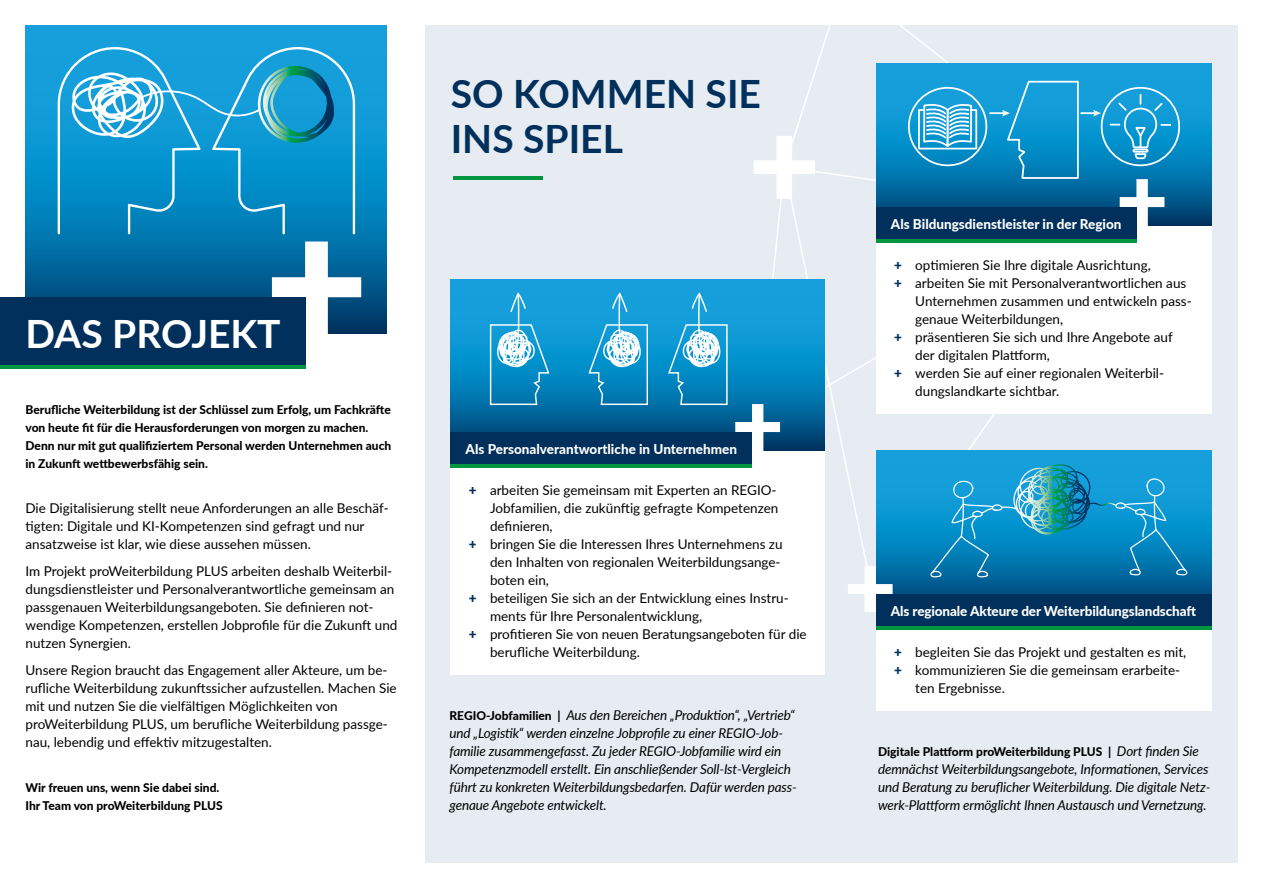
<style>
.page{position:relative;width:1263px;height:893px;background:#fff}
.page>*{position:absolute;margin:0;border:0;box-sizing:border-box;transform-origin:0 0}
.t1{font:700 39px/45px "Lato";color:#00305b}
.t2{font:700 39px "Lato";color:#fff}
.t3{font:13.5px/18px "Lato";color:#000}
.t4{font:italic 13.5px/18px "Lato";letter-spacing:-.01em;color:#000}
.t5{font:800 13.5px "Lato";color:#fff}
.t6{font:800 12px/18px "Lato";color:#000}
.s1{font-weight:900;color:#00305b}
.s2{font-weight:800;font-style:normal;font-size:12px}
.s3{font-weight:400;font-style:italic;font-size:13.5px}
</style>
<div class="page">
<div style="left:425px;top:26px;width:812px;height:837px;background:#e6ecf2"></div>
<svg style="left:782px;top:25px;width:363px;height:54px"></svg>
<svg style="left:26px;top:26px;width:361px;height:307px;background:#077eb6"></svg>
<svg style="left:272px;top:241px;width:89px;height:103px"></svg>
<div style="left:0;top:297px;width:305px;height:72px;background:#00305b"></div>
<hr style="left:0;top:366px;width:305px;height:3px;background:#009641">
<hr style="left:454px;top:176px;width:89px;height:4px;background:#009641">
<div style="left:451px;top:437px;width:374px;height:238px;background:#fff"></div>
<svg style="left:451px;top:279px;width:374px;height:171px;background:#0884bd"></svg>
<svg style="left:735px;top:404px;width:45px;height:47px;background:#7ba8c2"></svg>
<div style="left:451px;top:432px;width:301px;height:35px;background:#00305b"></div>
<svg style="left:489px;top:293px;width:61px;height:113px;background:#38a5d4"></svg>
<svg style="left:587px;top:293px;width:62px;height:113px;background:#37a4d4"></svg>
<svg style="left:667px;top:293px;width:61px;height:113px;background:#38a5d4"></svg>
<hr style="left:451px;top:465px;width:301px;height:3px;background:#009641">
<div style="left:876px;top:601px;width:336px;height:110px;background:#fff"></div>
<svg style="left:876px;top:450px;width:336px;height:144px;background:#0983bc"></svg>
<svg style="left:929px;top:464px;width:259px;height:114px;background:#1591c4"></svg>
<svg style="left:848px;top:566px;width:45px;height:46px"></svg>
<div style="left:876px;top:594px;width:336px;height:35px;background:#00305b"></div>
<hr style="left:876px;top:627px;width:336px;height:3px;background:#009641">
<div style="left:876px;top:207px;width:336px;height:207px;background:#fff"></div>
<svg style="left:876px;top:63px;width:336px;height:162px;background:#0e90ca"></svg>
<svg style="left:754px;top:79px;width:427px;height:157px"></svg>
<div style="left:876px;top:207px;width:260px;height:35px;background:#00305b"></div>
<hr style="left:876px;top:240px;width:260px;height:3px;background:#009641">
<svg style="left:58px;top:47px;width:297px;height:187px;background:#219cd0"></svg>
<h1 class="t1" style="left:451px;top:70px;width:312px">SO KOMMEN SIE<br>INS SPIEL</h1>
<h1 class="t2" style="left:26px;top:305px;width:257px">DAS PROJEKT</h1>
<p class="t6" style="left:25px;top:400px;width:367px">Berufliche Weiterbildung ist der Schlüssel zum Erfolg, um Fachkräfte von heute fit für die Herausforderungen von morgen zu machen.<br>Denn nur mit gut qualifiziertem Personal werden Unternehmen auch in Zukunft wettbewerbsfähig sein.</p>
<p class="t3" style="left:26px;top:499px;width:365px">Die Digitalisierung stellt neue Anforderungen an alle Beschäf&shy;tigten: Digitale und KI-Kompetenzen sind gefragt und nur ansatzweise ist klar, wie diese aussehen müssen.</p>
<p class="t3" style="left:26px;top:562px;width:373px">Im Projekt proWeiterbildung PLUS arbeiten deshalb Weiterbil&shy;dungsdienstleister und Personalverantwortliche gemeinsam an passgenauen Weiterbildungsangeboten. Sie definieren not&shy;wendige Kompetenzen, erstellen Jobprofile für die Zukunft und nutzen Synergien.</p>
<p class="t3" style="left:26px;top:660px;width:373px">Unsere Region braucht das Engagement aller Akteure, um be&shy;rufliche Weiterbildung zukunftssicher aufzustellen. Machen Sie mit und nutzen Sie die vielfältigen Möglichkeiten von proWeiterbildung PLUS, um berufliche Weiterbildung passge&shy;nau, lebendig und effektiv mitzugestalten.</p>
<p class="t6" style="left:26px;top:778px;width:199px">Wir freuen uns, wenn Sie dabei sind.<br>Ihr Team von proWeiterbildung PLUS</p>
<p class="t5" style="left:466px;top:439px;width:273px">Als Personalverantwortliche in Unternehmen</p>
<p class="t3" style="left:469px;top:481px;width:309px"><span class="s1">+</span> arbeiten Sie gemeinsam mit Experten an REGIO-</p>
<p class="t3" style="left:490px;top:499px;width:290px">Jobfamilien, die zukünftig gefragte Kompetenzen</p>
<p class="t3" style="left:490px;top:517px;width:64px">definieren,</p>
<p class="t3" style="left:469px;top:535px;width:315px"><span class="s1">+</span> bringen Sie die Interessen Ihres Unternehmens zu</p>
<p class="t3" style="left:490px;top:553px;width:290px">den Inhalten von regionalen Weiterbildungsange-</p>
<p class="t3" style="left:490px;top:571px;width:60px">boten ein,</p>
<p class="t3" style="left:469px;top:588px;width:322px"><span class="s1">+</span> beteiligen Sie sich an der Entwicklung eines Instru-</p>
<p class="t3" style="left:490px;top:606px;width:214px">ments für Ihre Personalentwicklung,</p>
<p class="t3" style="left:469px;top:624px;width:339px"><span class="s1">+</span> profitieren Sie von neuen Beratungsangeboten für die</p>
<p class="t3" style="left:490px;top:642px;width:151px">berufliche Weiterbildung.</p>
<p class="t4" style="left:449px;top:706px;width:349px"><span class="s2">REGIO-Jobfamilien |</span> Aus den Bereichen „Produktion“, „Vertrieb“ und „Logistik“ werden einzelne Jobprofile zu einer REGIO-Job&shy;familie zusammengefasst. Zu jeder REGIO-Jobfamilie wird ein Kompetenzmodell erstellt. Ein anschließender Soll-Ist-Vergleich führt zu konkreten Weiterbildungsbedarfen. Dafür werden pass&shy;genaue Angebote entwickelt.</p>
<p class="t5" style="left:891px;top:214px;width:232px">Als Bildungsdienstleister in der Region</p>
<p class="t3" style="left:894px;top:256px;width:258px"><span class="s1">+</span> optimieren Sie Ihre digitale Ausrichtung,</p>
<p class="t3" style="left:894px;top:274px;width:294px"><span class="s1">+</span> arbeiten Sie mit Personalverantwortlichen aus</p>
<p class="t3" style="left:915px;top:292px;width:278px">Unternehmen zusammen und entwickeln pass-</p>
<p class="t3" style="left:915px;top:310px;width:149px">genaue Weiterbildungen,</p>
<p class="t3" style="left:894px;top:328px;width:280px"><span class="s1">+</span> präsentieren Sie sich und Ihre Angebote auf</p>
<p class="t3" style="left:915px;top:346px;width:136px">der digitalen Plattform,</p>
<p class="t3" style="left:894px;top:363px;width:272px"><span class="s1">+</span> werden Sie auf einer regionalen Weiterbil-</p>
<p class="t3" style="left:915px;top:381px;width:145px">dungslandkarte sichtbar.</p>
<p class="t5" style="left:891px;top:601px;width:307px">Als regionale Akteure der Weiterbildungslandschaft</p>
<p class="t3" style="left:894px;top:643px;width:294px"><span class="s1">+</span> begleiten Sie das Projekt und gestalten es mit,</p>
<p class="t3" style="left:894px;top:661px;width:288px"><span class="s1">+</span> kommunizieren Sie die gemeinsam erarbeite-</p>
<p class="t3" style="left:915px;top:679px;width:91px">ten Ergebnisse.</p>
<p class="t6" style="left:878px;top:742px;width:322px">Digitale Plattform proWeiterbildung PLUS | <span class="s3">Dort finden Sie</span></p>
<p class="t4" style="left:878px;top:760px;width:334px">demnächst Weiterbildungsangebote, Informationen, Services und Beratung zu beruflicher Weiterbildung. Die digitale Netz&shy;werk-Plattform ermöglicht Ihnen Austausch und Vernetzung.</p>
</div>
